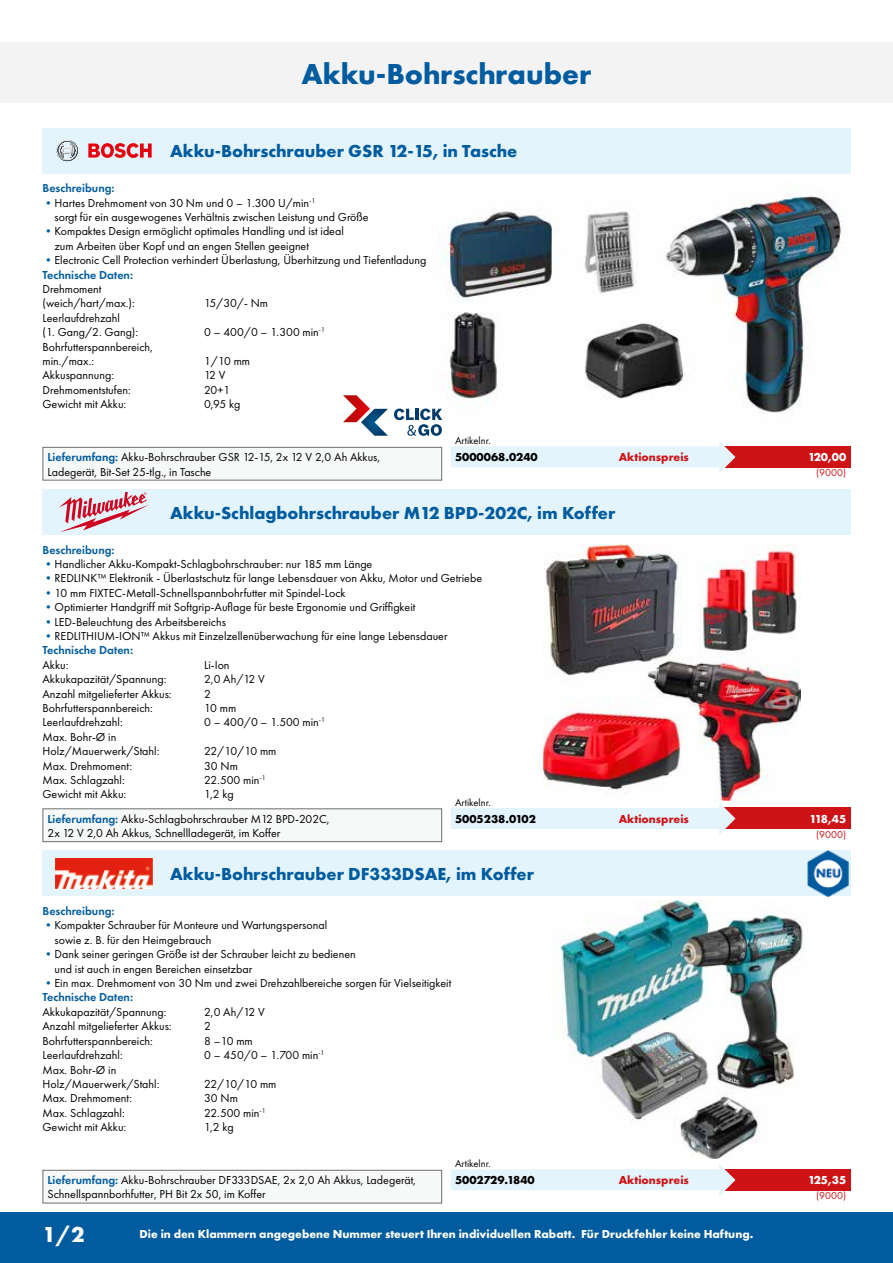
<style>
.page{position:relative;width:893px;height:1263px;background:#fff}
.page>*{position:absolute;margin:0;border:0;box-sizing:border-box;transform-origin:0 0}
.t1{font:700 30px "Futura PT";color:#005c9f}
.t2{font:700 22.5px "Futura PT";color:#fff}
.t3{font:700 18px "Futura PT";color:#005c9f}
.t4{font:12px/14.4px "Futura PT";color:#000}
.t5{font:700 12px "Futura PT";color:#fff}
.t6{font:600 12px "Futura PT";color:#005c9f}
.t7{font:700 12px "Futura PT";color:#000}
.t8{font:700 12px "Futura PT";color:#cd1316}
.t9{font:10.5px "Futura PT";color:#000}
.t10{font:10.5px "Futura PT";color:#cd1316}
.s1{color:#005c9f}
.s2{font-weight:600;color:#005c9f}
</style>
<div class="page">
<div style="left:0;top:1212px;width:893px;height:51px;background:#005c9f"></div>
<img style="left:424px;top:191px;width:420px;height:229px">
<div style="left:166px;top:128px;width:684px;height:45px;background:#e3f4fd"></div>
<div style="left:43px;top:128px;width:123px;height:45px;background:#e3f4fd"></div>
<svg style="left:57px;top:140px;width:21px;height:22px"></svg>
<svg style="left:88px;top:143px;width:64px;height:15px"></svg>
<div style="left:43px;top:447px;width:399px;height:33px;background:#f7f8f8"></div>
<div style="left:43px;top:447px;width:399px;height:33px;border:1px solid #6f6f6e"></div>
<div style="left:721px;top:446px;width:129px;height:21px;background:#cd1316"></div>
<svg style="left:451px;top:441px;width:284px;height:32px"></svg>
<img style="left:543px;top:544px;width:257px;height:256px">
<div style="left:166px;top:489px;width:684px;height:46px;background:#e3f4fd"></div>
<div style="left:43px;top:489px;width:123px;height:46px;background:#e3f4fd"></div>
<svg style="left:59px;top:492px;width:90px;height:40px"></svg>
<div style="left:43px;top:809px;width:399px;height:33px;background:#f7f8f8"></div>
<div style="left:43px;top:808px;width:399px;height:34px;border:1px solid #6f6f6e"></div>
<div style="left:721px;top:808px;width:129px;height:21px;background:#cd1316"></div>
<svg style="left:451px;top:803px;width:284px;height:31px"></svg>
<div style="left:166px;top:850px;width:684px;height:46px;background:#e3f4fd"></div>
<div style="left:43px;top:850px;width:123px;height:46px;background:#e3f4fd"></div>
<img style="left:56px;top:858px;width:96px;height:30px">
<div style="left:43px;top:1170px;width:399px;height:33px;background:#f7f8f8"></div>
<div style="left:43px;top:1170px;width:399px;height:33px;border:1px solid #6f6f6e"></div>
<div style="left:721px;top:1169px;width:129px;height:21px;background:#cd1316"></div>
<svg style="left:451px;top:1164px;width:284px;height:32px"></svg>
<img style="left:556px;top:901px;width:247px;height:258px">
<div style="left:0;top:43px;width:893px;height:60px;background:#f4f3f4"></div>
<img style="left:808px;top:850px;width:41px;height:47px">
<svg style="left:394px;top:409px;width:48px;height:27px"></svg>
<svg style="left:343px;top:395px;width:45px;height:41px"></svg>
<h1 class="t1" style="left:301px;top:55px;width:292px">Akku-Bohrschrauber</h1>
<h3 class="t3" style="left:170px;top:140px;width:349px">Akku-Bohrschrauber GSR 12-15, in Tasche</h3>
<p class="t6" style="left:43px;top:181px;width:74px">Beschreibung:</p>
<p class="t4" style="left:55px;top:195px;width:316px;text-indent:-12px"><span class="s1">•</span>Hartes Drehmoment von 30 Nm und 0 – 1.300 U/min<sup>-1<br></sup>sorgt für ein ausgewogenes Verhältnis zwischen Leistung und Größe</p>
<p class="t4" style="left:55px;top:224px;width:291px;text-indent:-12px"><span class="s1">•</span>Kompaktes Design ermöglicht optimales Handling und ist ideal zum Arbeiten über Kopf und an engen Stellen geeignet</p>
<p class="t4" style="left:43px;top:253px;width:385px"><span class="s1">•</span>Electronic Cell Protection verhindert Überlastung, Überhitzung und Tiefentladung<br><span class="s2">Technische Daten:</span></p>
<p class="t4" style="left:43px;top:282px;width:94px">Drehmoment (weich/hart/max.):</p>
<p class="t4" style="left:204px;top:296px;width:66px">15/30/- Nm</p>
<p class="t4" style="left:43px;top:310px;width:97px">Leerlaufdrehzahl<br>(1. Gang/2. Gang):</p>
<p class="t4" style="left:43px;top:339px;width:112px">Bohrfutterspannbereich, min./max.:</p>
<p class="t4" style="left:204px;top:325px;width:123px">0 – 400/0 – 1.300 min<sup>-1</sup></p>
<p class="t4" style="left:204px;top:354px;width:48px">1/10 mm</p>
<p class="t4" style="left:43px;top:368px;width:73px">Akkuspannung:</p>
<p class="t4" style="left:204px;top:368px;width:23px">12 V</p>
<p class="t4" style="left:43px;top:382px;width:90px">Drehmomentstufen:</p>
<p class="t4" style="left:204px;top:382px;width:28px">20+1</p>
<p class="t4" style="left:43px;top:397px;width:85px">Gewicht mit Akku:</p>
<p class="t4" style="left:204px;top:397px;width:38px">0,95 kg</p>
<p class="t9" style="left:455px;top:434px;width:37px">Artikelnr.</p>
<p class="t7" style="left:455px;top:450px;width:84px">5000068.0240</p>
<p class="t8" style="left:619px;top:450px;width:72px">Aktionspreis</p>
<p class="t5" style="left:808px;top:450px;width:40px">120,00</p>
<p class="t10" style="left:816px;top:466px;width:32px">(9000)</p>
<h3 class="t3" style="left:170px;top:501px;width:447px">Akku-Schlagbohrschrauber M12 BPD-202C, im Koffer</h3>
<p class="t4" style="left:48px;top:450px;width:334px"><span class="s2">Lieferumfang:</span> Akku-Bohrschrauber GSR 12-15, 2x 12 V 2,0 Ah Akkus,<br>Ladegerät, Bit-Set 25-tlg., in Tasche</p>
<p class="t6" style="left:43px;top:542px;width:74px">Beschreibung:</p>
<p class="t4" style="left:43px;top:557px;width:331px"><span class="s1">•</span>Handlicher Akku-Kompakt-Schlagbohrschrauber: nur 185 mm Länge</p>
<p class="t4" style="left:43px;top:571px;width:441px"><span class="s1">•</span>REDLINK™ Elektronik - Überlastschutz für lange Lebensdauer von Akku, Motor und Getriebe</p>
<p class="t4" style="left:43px;top:585px;width:305px"><span class="s1">•</span>10 mm FIXTEC-Metall-Schnellspannbohrfutter mit Spindel-Lock</p>
<p class="t4" style="left:43px;top:600px;width:374px"><span class="s1">•</span>Optimierter Handgriff mit Softgrip-Auflage für beste Ergonomie und Griffigkeit</p>
<p class="t4" style="left:43px;top:614px;width:185px"><span class="s1">•</span>LED-Beleuchtung des Arbeitsbereichs</p>
<p class="t4" style="left:43px;top:629px;width:407px"><span class="s1">•</span>REDLITHIUM-ION™ Akkus mit Einzelzellenüberwachung für eine lange Lebensdauer<br><span class="s2">Technische Daten:</span></p>
<p class="t4" style="left:43px;top:657px;width:27px">Akku:</p>
<p class="t4" style="left:204px;top:657px;width:27px">Li-Ion</p>
<p class="t4" style="left:43px;top:672px;width:126px">Akkukapazität/Spannung:</p>
<p class="t4" style="left:204px;top:672px;width:62px">2,0 Ah/12 V</p>
<p class="t4" style="left:43px;top:686px;width:131px">Anzahl mitgelieferter Akkus:</p>
<p class="t4" style="left:204px;top:686px;width:8px">2</p>
<p class="t4" style="left:43px;top:701px;width:112px">Bohrfutterspannbereich:</p>
<p class="t4" style="left:204px;top:701px;width:34px">10 mm</p>
<p class="t4" style="left:43px;top:715px;width:82px">Leerlaufdrehzahl:</p>
<p class="t4" style="left:204px;top:715px;width:123px">0 – 400/0 – 1.500 min<sup>-1</sup></p>
<p class="t4" style="left:43px;top:729px;width:118px">Max. Bohr-Ø in<br>Holz/Mauerwerk/Stahl:</p>
<p class="t4" style="left:204px;top:744px;width:74px">22/10/10 mm</p>
<p class="t4" style="left:43px;top:758px;width:91px">Max. Drehmoment:</p>
<p class="t4" style="left:204px;top:758px;width:35px">30 Nm</p>
<p class="t4" style="left:43px;top:773px;width:84px">Max. Schlagzahl:</p>
<p class="t4" style="left:204px;top:773px;width:63px">22.500 min<sup>-1</sup></p>
<p class="t4" style="left:43px;top:787px;width:85px">Gewicht mit Akku:</p>
<p class="t4" style="left:48px;top:782px;width:284px;line-height:24.2px;text-indent:157px">1,2 kg<br><span class="s2">Lieferumfang:</span> Akku-Schlagbohrschrauber M12 BPD-202C,</p>
<p class="t4" style="left:48px;top:826px;width:234px">2x 12 V 2,0 Ah Akkus, Schnellladegerät, im Koffer</p>
<p class="t9" style="left:455px;top:796px;width:37px">Artikelnr.</p>
<p class="t7" style="left:455px;top:811px;width:82px">5005238.0102</p>
<p class="t8" style="left:619px;top:811px;width:72px">Aktionspreis</p>
<p class="t5" style="left:809px;top:811px;width:38px">118,45</p>
<p class="t10" style="left:816px;top:828px;width:32px">(9000)</p>
<h3 class="t3" style="left:170px;top:863px;width:366px">Akku-Bohrschrauber DF333DSAE, im Koffer</h3>
<p class="t6" style="left:43px;top:903px;width:74px">Beschreibung:</p>
<p class="t4" style="left:55px;top:918px;width:274px;text-indent:-12px"><span class="s1">•</span>Kompakter Schrauber für Monteure und Wartungspersonal sowie z. B. für den Heimgebrauch</p>
<p class="t4" style="left:55px;top:947px;width:303px;text-indent:-12px"><span class="s1">•</span>Dank seiner geringen Größe ist der Schrauber leicht zu bedienen und ist auch in engen Bereichen einsetzbar</p>
<p class="t4" style="left:43px;top:976px;width:410px"><span class="s1">•</span>Ein max. Drehmoment von 30 Nm und zwei Drehzahlbereiche sorgen für Vielseitigkeit<br><span class="s2">Technische Daten:</span></p>
<p class="t4" style="left:43px;top:1005px;width:126px">Akkukapazität/Spannung:</p>
<p class="t4" style="left:204px;top:1005px;width:62px">2,0 Ah/12 V</p>
<p class="t4" style="left:43px;top:1019px;width:131px">Anzahl mitgelieferter Akkus:</p>
<p class="t4" style="left:204px;top:1019px;width:8px">2</p>
<p class="t4" style="left:43px;top:1033px;width:112px">Bohrfutterspannbereich:</p>
<p class="t4" style="left:204px;top:1033px;width:50px">8 –10 mm</p>
<p class="t4" style="left:43px;top:1048px;width:82px">Leerlaufdrehzahl:</p>
<p class="t4" style="left:204px;top:1048px;width:122px">0 – 450/0 – 1.700 min<sup>-1</sup></p>
<p class="t4" style="left:43px;top:1062px;width:118px">Max. Bohr-Ø in<br>Holz/Mauerwerk/Stahl:</p>
<p class="t4" style="left:204px;top:1077px;width:74px">22/10/10 mm</p>
<p class="t4" style="left:43px;top:1091px;width:91px">Max. Drehmoment:</p>
<p class="t4" style="left:204px;top:1091px;width:35px">30 Nm</p>
<p class="t4" style="left:43px;top:1105px;width:84px">Max. Schlagzahl:</p>
<p class="t4" style="left:204px;top:1105px;width:63px">22.500 min<sup>-1</sup></p>
<p class="t4" style="left:43px;top:1120px;width:85px">Gewicht mit Akku:</p>
<p class="t4" style="left:204px;top:1120px;width:31px">1,2 kg</p>
<p class="t4" style="left:48px;top:1173px;width:370px"><span class="s2">Lieferumfang:</span> Akku-Bohrschrauber DF333DSAE, 2x 2,0 Ah Akkus, Ladegerät,<br>Schnellspannborhfutter, PH Bit 2x 50, im Koffer</p>
<p class="t9" style="left:455px;top:1157px;width:37px">Artikelnr.</p>
<p class="t7" style="left:455px;top:1172px;width:81px">5002729.1840</p>
<p class="t8" style="left:619px;top:1172px;width:72px">Aktionspreis</p>
<p class="t5" style="left:808px;top:1172px;width:40px">125,35</p>
<p class="t10" style="left:816px;top:1189px;width:32px">(9000)</p>
<h2 class="t2" style="left:43px;top:1220px;width:44px">1/2</h2>
<p class="t5" style="left:140px;top:1226px;width:615px">Die in den Klammern angegebene Nummer steuert Ihren individuellen Rabatt. Für Druckfehler keine Haftung.</p>
</div>
